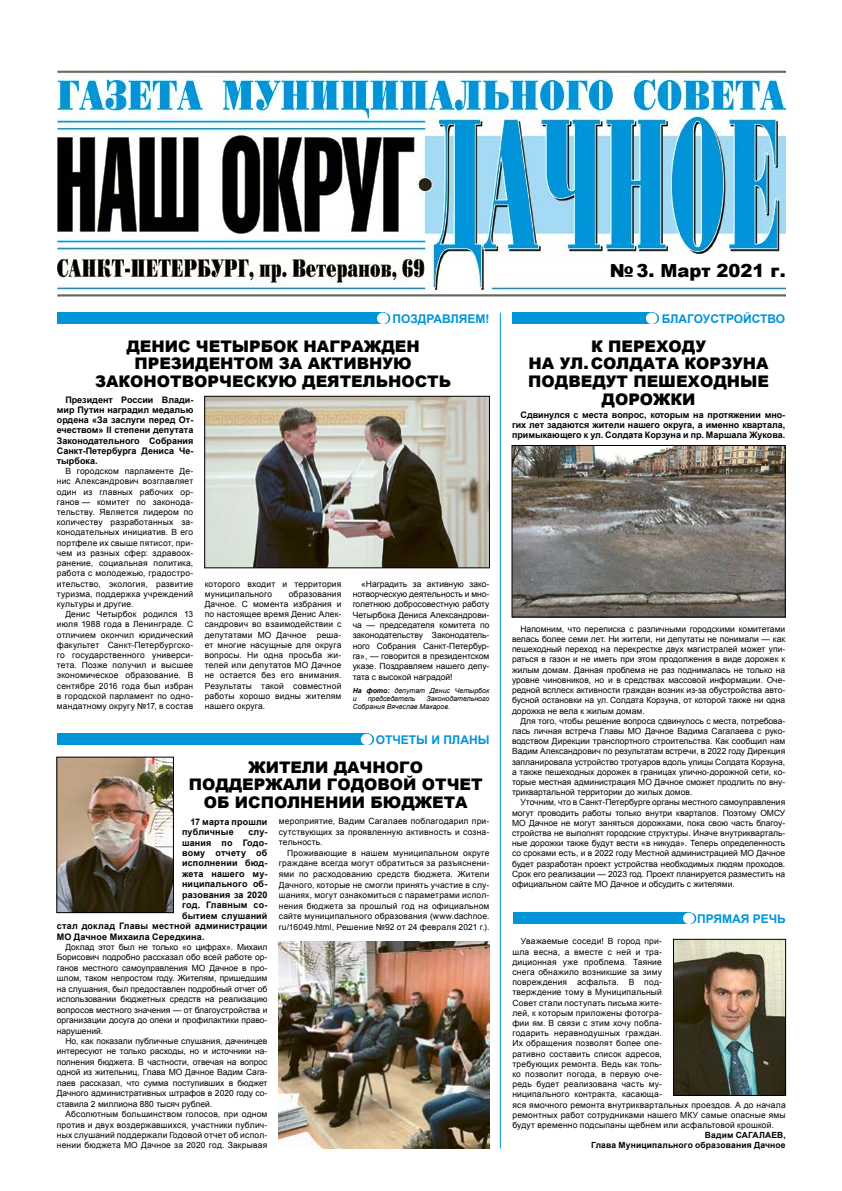
<style>
.page{position:relative;width:842px;height:1191px;background:#fff}
.page>*{position:absolute;margin:0;border:0;box-sizing:border-box;transform-origin:0 0}
.t1{font:900 18px "Arial";color:#000}
.t2{font:900 16px/17.6px "Arial";color:#000;text-align:center}
.t3{font:700 12px "Arial";color:#0094d9}
.t4{font:700 9px/10.2px "Arial";color:#000;text-align:justify}
.t5{font:700 9px "Arial";letter-spacing:.02em;color:#000}
.t6{font:8.5px/10.2px "Arial";letter-spacing:.02em;color:#000;text-align:justify}
.t7{font:700 8.5px/10.2px "Arial";letter-spacing:.02em;color:#000;text-align:right}
.t8{font:italic 7px/7.9px "Arial";color:#000}
.s1{font-weight:700}
</style>
<div class="page">
<img style="left:675px;top:941px;width:109px;height:152px">
<div style="left:673px;top:939px;width:113px;height:156px;border:1px solid #000"></div>
<div style="left:512px;top:313px;width:141px;height:11px;background:#0094d9"></div>
<svg style="left:647px;top:313px;width:12px;height:11px"></svg>
<div style="left:646px;top:313px;width:11px;height:11px;background:#fff;border-radius:50%"></div>
<div style="left:57px;top:313px;width:327px;height:11px;background:#0094d9"></div>
<svg style="left:379px;top:313px;width:11px;height:11px"></svg>
<div style="left:377px;top:313px;width:12px;height:11px;background:#fff;border-radius:50%"></div>
<div style="left:513px;top:912px;width:177px;height:12px;background:#0094d9"></div>
<svg style="left:685px;top:912px;width:11px;height:12px"></svg>
<div style="left:683px;top:912px;width:12px;height:12px;background:#fff;border-radius:50%"></div>
<div style="left:57px;top:733px;width:311px;height:12px;background:#0094d9"></div>
<svg style="left:362px;top:733px;width:12px;height:12px"></svg>
<div style="left:361px;top:733px;width:11px;height:12px;background:#fff;border-radius:50%"></div>
<img style="left:57px;top:70px;width:728px;height:227px">
<hr style="left:500px;top:313px;width:1px;height:835px;background:#0094d9">
<img style="left:279px;top:941px;width:210px;height:207px">
<img style="left:514px;top:447px;width:269px;height:168px">
<div style="left:512px;top:445px;width:273px;height:172px;border:1px solid #000"></div>
<img style="left:207px;top:398px;width:281px;height:168px">
<div style="left:205px;top:396px;width:285px;height:172px;border:1px solid #000"></div>
<img style="left:59px;top:759px;width:113px;height:151px">
<div style="left:57px;top:757px;width:117px;height:155px;border:1px solid #000"></div>
<h3 class="t3" style="left:392px;top:310px;width:99px">Поздравляем!</h3>
<h2 class="t2" style="left:95px;top:337px;width:357px">Денис Четырбок награжден президентом за активную законотворческую деятельность</h2>
<p class="t4" style="left:57px;top:395px;width:138px;text-indent:8px">Президент России Влади&shy;мир Путин наградил медалью ордена «За заслуги перед От&shy;ечеством» II степени депутата Законодательного Собрания Санкт-Петербурга Дениса Че&shy;тырбока.</p>
<p class="t6" style="left:57px;top:466px;width:138px;text-indent:8px">В городском парламенте Де&shy;нис Александрович возглавляет один из главных рабочих ор&shy;ганов — комитет по законода&shy;тельству. Является лидером по количеству разработанных за&shy;конодательных инициатив. В его портфеле их свыше пятисот, при&shy;чем из разных сфер: здравоох&shy;ранение, социальная политика, работа с молодежью, градостро&shy;ительство, экология, развитие туризма, поддержка учреждений культуры и другие.</p>
<p class="t6" style="left:57px;top:609px;width:138px;text-indent:8px">Денис Четырбок родился 13 июля 1988 года в Ленинграде. С отличием окончил юридический факультет Санкт-Петербургско&shy;го государственного универси&shy;тета. Позже получил и высшее экономическое образование. В сентябре 2016 года был избран в городской парламент по одно&shy;мандатному округу №17, в состав</p>
<p class="t6" style="left:205px;top:588px;width:138px;text-indent:84px">образования Дачное. С момента избрания и по настоящее время Денис Алек&shy;сандрович во взаимодействии с депутатами МО Дачное реша&shy;ет многие насущные для округа вопросы. Ни одна просьба жи&shy;телей или депутатов МО Дачное не остается без его внимания.<br>Результаты такой совместной работы хорошо видны жителям нашего округа.</p>
<p class="t6" style="left:353px;top:578px;width:138px;text-indent:8px">«Наградить за активную зако&shy;нотворческую деятельность и мно&shy;голетнюю добросовестную работу Четырбока Дениса Александрови&shy;ча — председателя комитета по законодательству Законодатель&shy;ного Собрания Санкт-Петербур&shy;га», — говорится в президентском указе. Поздравляем нашего депу&shy;тата с высокой наградой!</p>
<p class="t6" style="left:205px;top:578px;width:138px">которого входит и территория муниципального</p>
<p class="t8" style="left:353px;top:687px;width:138px"><span class="s1">На фото:</span> депутат Денис Четырбок и</p>
<p class="t8" style="left:353px;top:695px;width:138px;text-indent:74px">Законодательного<br>Собрания Вячеслав Макаров.</p>
<p class="t8" style="left:368px;top:695px;width:49px">председатель</p>
<h3 class="t3" style="left:376px;top:731px;width:115px">Отчеты и планы</h3>
<h2 class="t2" style="left:189px;top:758px;width:295px">Жители Дачного поддержали Годовой отчет об исполнении бюджета</h2>
<p class="t4" style="left:182px;top:816px;width:87px;text-indent:9px">17 марта прошли публичные</p>
<p class="t4" style="left:248px;top:827px;width:21px">слу-</p>
<p class="t4" style="left:182px;top:837px;width:87px">шания по Годо-</p>
<p class="t4" style="left:182px;top:848px;width:87px">вому отчету об</p>
<p class="t4" style="left:182px;top:858px;width:87px">исполнении бюд-</p>
<p class="t4" style="left:182px;top:869px;width:87px">жета нашего му-</p>
<p class="t4" style="left:182px;top:879px;width:87px">ниципального об-</p>
<p class="t4" style="left:182px;top:889px;width:87px">разования за 2020</p>
<p class="t5" style="left:182px;top:899px;width:87px">год. Главным со-</p>
<p class="t4" style="left:182px;top:910px;width:87px">бытием слушаний</p>
<p class="t5" style="left:57px;top:920px;width:212px">стал доклад Главы местной администрации</p>
<p class="t5" style="left:57px;top:930px;width:149px">МО Дачное Михаила Середкина.</p>
<p class="t6" style="left:57px;top:942px;width:212px;text-indent:8px">Доклад этот был не только «о цифрах». Михаил Борисович подробно рассказал обо всей работе ор&shy;ганов местного самоуправления МО Дачное в про&shy;шлом, таком непростом году. Жителям, пришедшим на слушания, был предоставлен подробный отчет об использовании бюджетных средств на реализацию вопросов местного значения — от благоустройства и организации досуга до опеки и профилактики право&shy;нарушений.</p>
<p class="t6" style="left:57px;top:1035px;width:212px;text-indent:8px">Но, как показали публичные слушания, дачнинцев интересуют не только расходы, но и источники на&shy;полнения бюджета. В частности, отвечая на вопрос одной из жительниц, Глава МО Дачное Вадим Сага&shy;лаев рассказал, что сумма поступивших в бюджет Дачного административных штрафов в 2020 году со&shy;ставила 2 миллиона 880 тысяч рублей.</p>
<p class="t6" style="left:57px;top:1109px;width:212px;text-indent:8px">Абсолютным большинством голосов, при одном против и двух воздержавшихся, участники публич&shy;ных слушаний поддержали Годовой отчет об испол&shy;нении бюджета МО Дачное за 2020 год. Закрывая</p>
<p class="t6" style="left:279px;top:816px;width:212px;line-height:10.5px">мероприятие, Вадим Сагалаев поблагодарил при&shy;сутствующих за проявленную активность и созна&shy;тельность.</p>
<p class="t6" style="left:279px;top:847px;width:212px;line-height:10.5px;text-indent:8px">Проживающие в нашем муниципальном округе граждане всегда могут обратиться за разъяснени&shy;ями по расходованию средств бюджета. Жители Дачного, которые не смогли принять участие в слу&shy;шаниях, могут ознакомиться с параметрами испол&shy;нения бюджета за прошлый год на официальном сайте муниципального образования (www.dachnoe. ru/16049.html, Решение №92 от 24 февраля 2021 г.).</p>
<h1 class="t1" style="left:610px;top:258px;width:177px">№3. Март 2021 г.</h1>
<h3 class="t3" style="left:662px;top:310px;width:115px">Благоустро йство</h3>
<h2 class="t2" style="left:528px;top:337px;width:242px">К переходу<br>на ул.Солдата Корзуна подведут пешеходные дорожки</h2>
<p class="t4" style="left:512px;top:409px;width:275px;text-indent:9px">Сдвинулся с места вопрос, которым на протяжении мно&shy;гих лет задаются жители нашего округа, а именно квартала, примыкающего к ул. Солдата Корзуна и пр. Маршала Жукова.</p>
<p class="t6" style="left:512px;top:624px;width:275px;text-indent:8px">Напомним, что переписка с различными городскими комитетами велась более семи лет. Ни жители, ни депутаты не понимали — как пешеходный переход на перекрестке двух магистралей может упи&shy;раться в газон и не иметь при этом продолжения в виде дорожек к жилым домам. Данная проблема не раз поднималась не только на уровне чиновников, но и в средствах массовой информации. Оче&shy;редной всплеск активности граждан возник из-за обустройства авто&shy;бусной остановки на ул. Солдата Корзуна, от которой также ни одна дорожка не вела к жилым домам.</p>
<p class="t6" style="left:512px;top:715px;width:275px;text-indent:8px">Для того, чтобы решение вопроса сдвинулось с места, потребова&shy;лась личная встреча Главы МО Дачное Вадима Сагалаева с руко&shy;водством Дирекции транспортного строительства. Как сообщил нам Вадим Александрович по результатам встречи, в 2022 году Дирекция запланировала устройство тротуаров вдоль улицы Солдата Корзуна, а также пешеходных дорожек в границах улично-дорожной сети, ко&shy;торые местная администрация МО Дачное сможет продлить по вну&shy;триквартальной территории до жилых домов.</p>
<p class="t6" style="left:512px;top:797px;width:275px;text-indent:8px">Уточним, что в Санкт-Петербурге органы местного самоуправления могут проводить работы только внутри кварталов. Поэтому ОМСУ МО Дачное не могут заняться дорожками, пока свою часть благоу&shy;стройства не выполнят городские структуры. Иначе внутрикварталь&shy;ные дорожки также будут вести «в никуда». Теперь определенность со сроками есть, и в 2022 году Местной администрацией МО Дачное будет разработан проект устройства необходимых людям проходов.<br>Срок его реализации — 2023 год. Проект планируется разместить на официальном сайте МО Дачное и обсудить с жителями.</p>
<h3 class="t3" style="left:697px;top:910px;width:90px">Прямая речь</h3>
<p class="t6" style="left:512px;top:936px;width:275px;text-align:left;text-indent:9px">Уважаемые соседи! В город при-<br>шла весна, а вместе с ней и тра-<br>диционная уже проблема. Таяние<br>снега обнажило возникшие за зиму<br>повреждения асфальта. В под-<br>тверждение тому в Муниципальный<br>Совет стали поступать письма жите-<br>лей, к которым приложены фотогра-<br>фии ям. В связи с этим хочу побла-<br>годарить неравнодушных граждан.<br>Их обращения позволят более опе-<br>ративно составить список адресов,<br>требующих ремонта. Ведь как толь-<br>ко позволит погода, в первую оче-<br>редь будет реализована часть му-<br>ниципального контракта, касающа-<br>яся ямочного ремонта внутриквартальных проездов. А до начала ремонтных работ сотрудниками нашего МКУ самые опасные ямы будут временно подсыпаны щебнем или асфальтовой крошкой.</p>
<p class="t7" style="left:591px;top:1130px;width:196px">Вадим САГАЛАЕ В,<br>Глава Муниципального образования Дачное</p>
</div>
